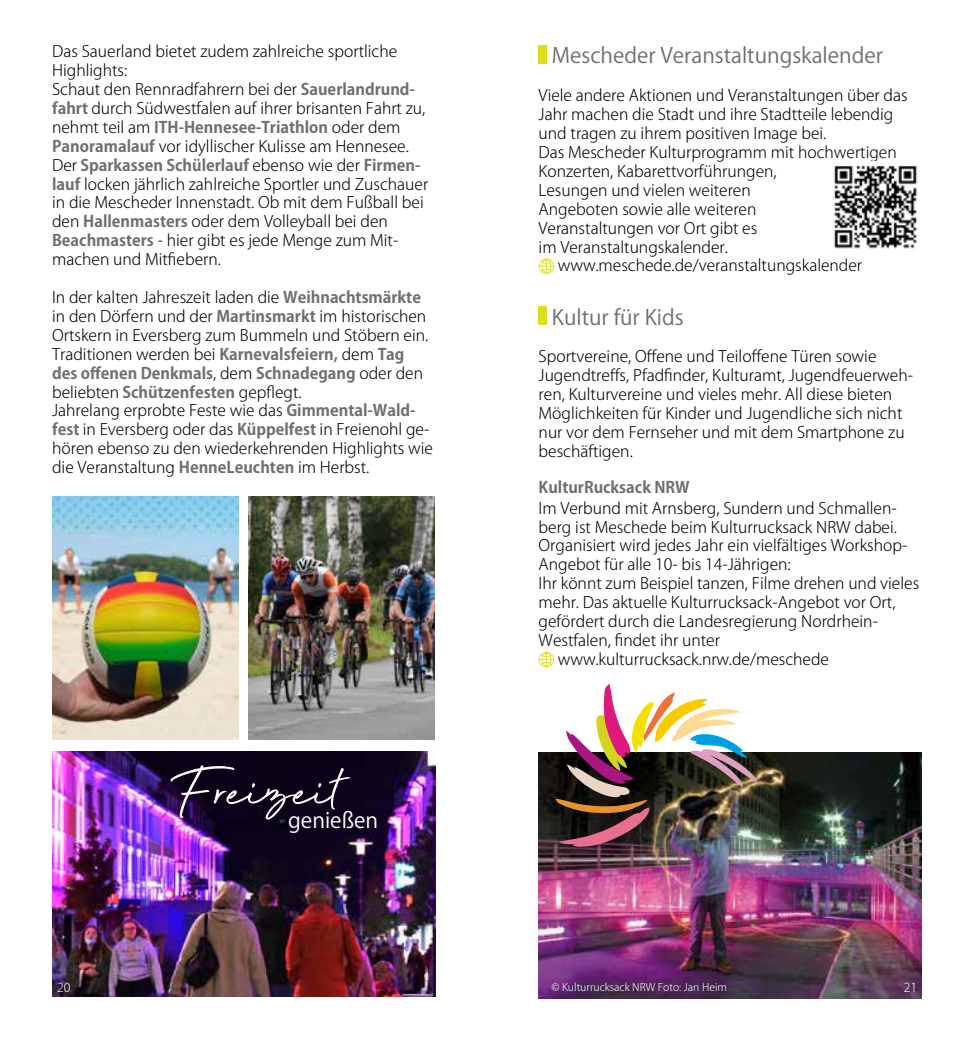
<style>
.page{position:relative;width:973px;height:1042px;background:#fff}
.page>*{position:absolute;margin:0;border:0;box-sizing:border-box;transform-origin:0 0}
.t1{font:70px "Beyond Infinity";color:#fff}
.t2{font:21.18px "Koz Go Pro";color:#fff}
.t3{font:21px "Koz Go Pro";color:#706f6f}
.t4{font:300 15.75px/18.9px "Koz Go Pro";color:#000}
.t5{font:700 15.75px "Koz Go Pro";color:#706f6f}
.t6{font:300 12.25px "Koz Go Pro";color:#fff}
.t7{font:300 10.5px "Koz Go Pro";color:#fff}
.s1{font-weight:700;color:#706f6f}
</style>
<div class="page">
<div style="left:538px;top:45px;width:9px;height:18px;background:#dedd1b"></div>
<svg style="left:538px;top:258px;width:16px;height:16px"></svg>
<div style="left:538px;top:306px;width:9px;height:19px;background:#dedd1b"></div>
<svg style="left:538px;top:652px;width:16px;height:15px"></svg>
<img style="left:53px;top:751px;width:382px;height:246px">
<img style="left:52px;top:497px;width:186px;height:242px">
<img style="left:249px;top:497px;width:186px;height:243px">
<img style="left:833px;top:165px;width:85px;height:84px">
<img style="left:538px;top:752px;width:382px;height:246px">
<img style="left:554px;top:683px;width:205px;height:192px">
<p class="t4" style="left:52px;top:42px;width:377px">Das Sauerland bietet zudem zahlreiche sportliche Highlights:<br>Schaut den Rennradfahrern bei der <span class="s1">Sauerlandrund&shy;fahrt</span> durch Südwestfalen auf ihrer brisanten Fahrt zu, nehmt teil am <span class="s1">ITH-Hennesee-Triathlon</span> oder dem <span class="s1">Panoramalauf</span> vor idyllischer Kulisse am Hennesee.<br>Der <span class="s1">Sparkassen Schülerlauf</span> ebenso wie der <span class="s1">Firmen&shy;lauf</span> locken jährlich zahlreiche Sportler und Zuschauer in die Mescheder Innenstadt. Ob mit dem Fußball bei den <span class="s1">Hallenmasters</span> oder dem Volleyball bei den <span class="s1">Beachmasters</span> - hier gibt es jede Menge zum Mit&shy;machen und Mitfiebern.</p>
<p class="t4" style="left:52px;top:288px;width:382px">In der kalten Jahreszeit laden die <span class="s1">Weihnachtsmärkte </span>in den Dörfern und der <span class="s1">Martinsmarkt</span> im historischen Ortskern in Eversberg zum Bummeln und Stöbern ein.<br>Traditionen werden bei <span class="s1">Karnevalsfeiern,</span> dem <span class="s1">Tag des offenen Denkmals</span>, dem <span class="s1">Schnadegang</span> oder den beliebten <span class="s1">Schützenfesten</span> gepflegt.<br>Jahrelang erprobte Feste wie das <span class="s1">Gimmental-Wald&shy;fest</span> in Eversberg oder das <span class="s1">Küppelfest</span> in Freienohl ge&shy;hören ebenso zu den wiederkehrenden Highlights wie die Veranstaltung <span class="s1">HenneLeuchten</span> im Herbst.</p>
<h1 class="t1" style="left:179px;top:755px;width:165px">Freizeit</h1>
<h2 class="t2" style="left:288px;top:806px;width:92px">genießen</h2>
<h3 class="t3" style="left:551px;top:42px;width:332px">Mescheder Veranstaltungskalender</h3>
<p class="t4" style="left:538px;top:86px;width:370px">Viele andere Aktionen und Veranstaltungen über das</p>
<p class="t4" style="left:538px;top:105px;width:356px">Jahr machen die Stadt und ihre Stadtteile lebendig</p>
<p class="t4" style="left:538px;top:124px;width:289px">und tragen zu ihrem positiven Image bei.</p>
<p class="t4" style="left:538px;top:143px;width:359px">Das Mescheder Kulturprogramm mit hochwertigen</p>
<p class="t4" style="left:538px;top:162px;width:239px">Konzerten, Kabarettvorführungen,</p>
<p class="t4" style="left:538px;top:181px;width:213px">Lesungen und vielen weiteren</p>
<p class="t4" style="left:538px;top:200px;width:219px">Angeboten sowie alle weiteren</p>
<p class="t4" style="left:538px;top:218px;width:220px">Veranstaltungen vor Ort gibt es</p>
<p class="t4" style="left:538px;top:237px;width:191px">im Veranstaltungskalender.</p>
<p class="t4" style="left:557px;top:256px;width:306px">www.meschede.de/veranstaltungskalender</p>
<h3 class="t3" style="left:551px;top:303px;width:133px">Kultur für Kids</h3>
<p class="t4" style="left:538px;top:347px;width:376px">Sportvereine, Offene und Teiloffene Türen sowie Jugendtreffs, Pfadfinder, Kulturamt, Jugendfeuerweh&shy;ren, Kulturvereine und vieles mehr. All diese bieten Möglichkeiten für Kinder und Jugendliche sich nicht nur vor dem Fernseher und mit dem Smartphone zu beschäftigen.</p>
<p class="t5" style="left:538px;top:477px;width:153px">KulturRucksack NRW</p>
<p class="t4" style="left:538px;top:498px;width:359px">Im Verbund mit Arnsberg, Sundern und Schmallen-</p>
<p class="t4" style="left:538px;top:517px;width:360px">berg ist Meschede beim Kulturrucksack NRW dabei.</p>
<p class="t4" style="left:538px;top:536px;width:370px">Organisiert wird jedes Jahr ein vielfältiges Workshop-</p>
<p class="t4" style="left:538px;top:555px;width:253px">Angebot für alle 10- bis 14-Jährigen:</p>
<p class="t4" style="left:538px;top:574px;width:382px">Ihr könnt zum Beispiel tanzen, Filme drehen und vieles</p>
<p class="t4" style="left:538px;top:593px;width:358px">mehr. Das aktuelle Kulturrucksack-Angebot vor Ort,</p>
<p class="t4" style="left:538px;top:612px;width:341px">gefördert durch die Landesregierung Nordrhein-</p>
<p class="t4" style="left:538px;top:631px;width:183px">Westfalen, findet ihr unter</p>
<p class="t4" style="left:557px;top:650px;width:273px">www.kulturrucksack.nrw.de/meschede</p>
<p class="t6" style="left:57px;top:979px;width:15px">20</p>
<p class="t7" style="left:551px;top:980px;width:177px">© Kulturrucksack NRW Foto: Jan Heim</p>
<p class="t6" style="left:903px;top:979px;width:15px">21</p>
</div>
